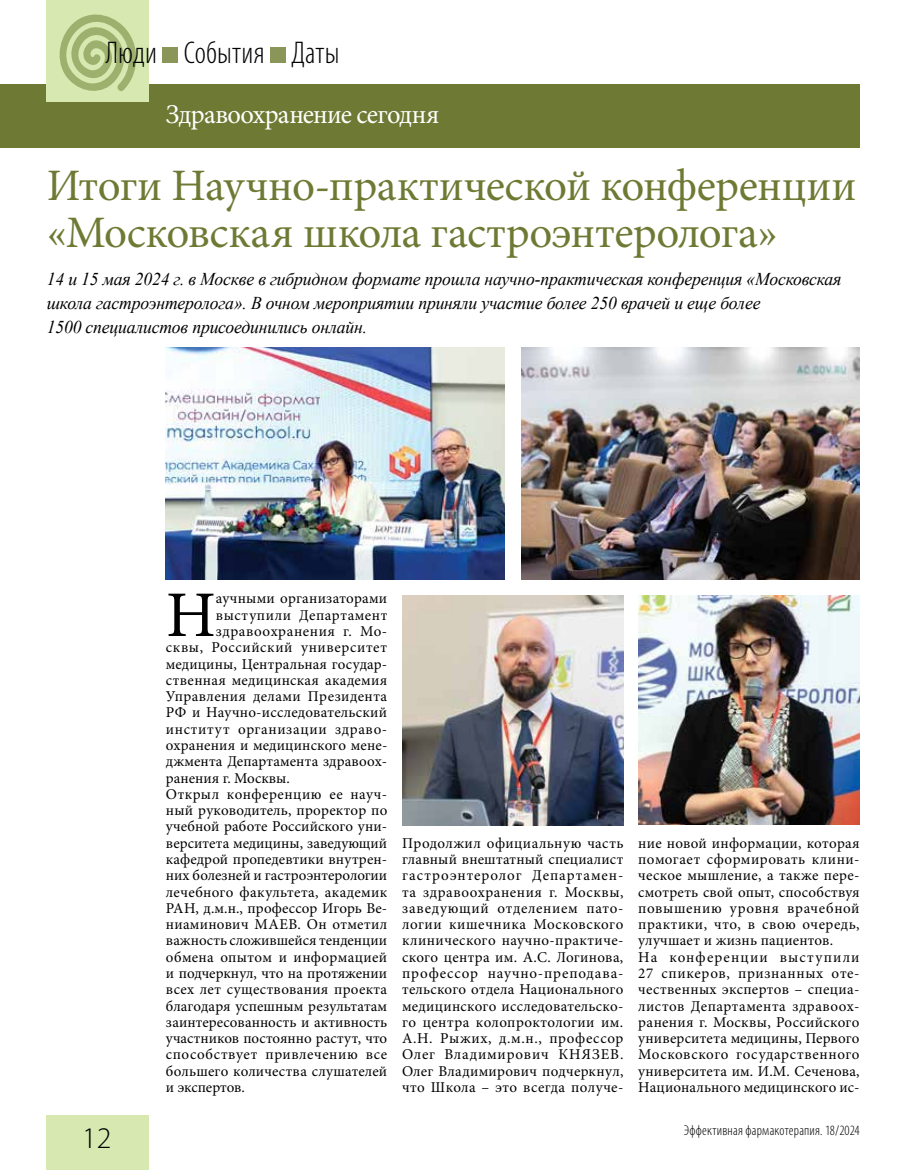
<style>
.page{position:relative;width:915px;height:1170px;background:#fff}
.page>*{position:absolute;margin:0;border:0;box-sizing:border-box;transform-origin:0 0}
.t1{font:65.1px "Minion Pro";color:#000}
.t2{font:45px/46.5px "Minion Pro";letter-spacing:-.01em;color:#6e7a34}
.t3{font:300 condensed 31.5px "Myriad Pro";letter-spacing:.005em;color:#000}
.t4{font:300 30px "Myriad Pro";color:#000}
.t5{font:27px "Minion Pro";letter-spacing:-.025em;color:#fff}
.t6{font:italic 18px/24px "Times New Roman";letter-spacing:-.01em;color:#000}
.t7{font:15px/16.2px "Minion Pro";letter-spacing:.02em;color:#000;text-align:justify}
.t8{font:15px "Minion Pro";color:#000}
.t9{font:15px "Minion Pro";letter-spacing:.04em;color:#000}
.t10{font:15px "Minion Pro";letter-spacing:-.005em;color:#000}
.t11{font:300 condensed 14.25px "Myriad Pro";letter-spacing:.015em;color:#000}
</style>
<div class="page">
<div style="left:47px;top:1114px;width:102px;height:55px;background:#d7e8b1"></div>
<div style="left:0;top:84px;width:859px;height:63px;background:#6e7a34"></div>
<div style="left:47px;top:0;width:102px;height:102px;background:#d7e8b1"></div>
<svg style="left:59px;top:14px;width:78px;height:77px"></svg>
<div style="left:162px;top:47px;width:16px;height:16px;background:#8a955a"></div>
<div style="left:270px;top:47px;width:16px;height:16px;background:#8a955a"></div>
<img style="left:402px;top:596px;width:221px;height:229px">
<img style="left:638px;top:596px;width:221px;height:228px">
<img style="left:166px;top:348px;width:338px;height:231px">
<img style="left:521px;top:348px;width:338px;height:231px">
<h3 class="t3" style="left:106px;top:34px;width:235px">Люди События Даты</h3>
<h3 class="t5" style="left:166px;top:96px;width:275px">Здравоохранение сегодня</h3>
<h2 class="t2" style="left:47px;top:163px;width:810px">Итоги Научно-практической конференции «Московская школа гастроэнтеролога»</h2>
<p class="t6" style="left:47px;top:267px;width:795px">14 и 15 мая 2024 г. в Москве в гибридном формате прошла научно-практическая конференция «Московская школа гастроэнтеролога». В очном мероприятии приняли участие более 250 врачей и еще более<br>1500 специалистов присоединились онлайн.</p>
<h3 class="t4" style="left:82px;top:1120px;width:31px">12</h3>
<h1 class="t1" style="left:166px;top:571px;width:51px">Н</h1>
<p class="t7" style="left:216px;top:590px;width:173px">аучными организаторами</p>
<p class="t7" style="left:216px;top:607px;width:173px">выступили Департамент</p>
<p class="t7" style="left:216px;top:623px;width:173px">здравоохранения г. Мо-</p>
<p class="t9" style="left:166px;top:637px;width:223px">сквы, Российский университет</p>
<p class="t7" style="left:166px;top:655px;width:223px">медицины, Центральная государ-</p>
<p class="t7" style="left:166px;top:672px;width:223px">ственная медицинская академия</p>
<p class="t7" style="left:166px;top:688px;width:223px">Управления делами Президента</p>
<p class="t7" style="left:166px;top:704px;width:223px">РФ и Научно-исследовательский</p>
<p class="t9" style="left:166px;top:718px;width:223px">институт организации здраво-</p>
<p class="t7" style="left:166px;top:737px;width:221px">охранения и медицинского мене-</p>
<p class="t7" style="left:166px;top:753px;width:223px">джмента Департамента здравоох-</p>
<p class="t8" style="left:166px;top:767px;width:125px">ранения г. Москвы.</p>
<p class="t7" style="left:166px;top:786px;width:223px">Открыл конференцию ее науч-</p>
<p class="t7" style="left:166px;top:802px;width:223px">ный руководитель, проректор по</p>
<p class="t7" style="left:166px;top:818px;width:223px">учебной работе Российского уни-</p>
<p class="t8" style="left:166px;top:832px;width:223px">верситета медицины, заведующий</p>
<p class="t7" style="left:166px;top:851px;width:223px">кафедрой пропедевтики внутрен-</p>
<p class="t8" style="left:166px;top:865px;width:223px">них болезней и гастроэнтерологии</p>
<p class="t7" style="left:166px;top:883px;width:223px">лечебного факультета, академик</p>
<p class="t7" style="left:166px;top:899px;width:223px">РАН, д.м.н., профессор Игорь Ве-</p>
<p class="t7" style="left:166px;top:916px;width:223px">ниаминович Маев. Он отметил</p>
<p class="t10" style="left:166px;top:930px;width:222px">важность сложившейся тенденции</p>
<p class="t7" style="left:166px;top:948px;width:223px">обмена опытом и информацией</p>
<p class="t8" style="left:166px;top:963px;width:223px">и подчеркнул, что на протяжении</p>
<p class="t7" style="left:166px;top:981px;width:223px">всех лет существования проекта</p>
<p class="t7" style="left:166px;top:997px;width:223px">благодаря успешным результатам</p>
<p class="t7" style="left:166px;top:1013px;width:223px">заинтересованность и активность</p>
<p class="t8" style="left:166px;top:1028px;width:223px">участников постоянно растут, что</p>
<p class="t7" style="left:166px;top:1046px;width:223px">способствует привлечению все</p>
<p class="t7" style="left:166px;top:1062px;width:223px">большего количества слушателей</p>
<p class="t10" style="left:166px;top:1076px;width:80px">и экспертов.</p>
<p class="t7" style="left:402px;top:834px;width:223px">Продолжил официальную часть главный внештатный специалист гастроэнтеролог Департамен&shy;та здравоохранения г. Москвы, заведующий отделением пато&shy;логии кишечника Московского клинического научно-практиче&shy;ского центра им. А.С. Логинова, профессор научно-преподава&shy;тельского отдела Национального медицинского исследовательско&shy;го центра колопроктологии им.<br>А.Н. Рыжих, д.м.н., профессор Олег Владимирович Князев.<br>Олег Владимирович подчеркнул, что Школа – это всегда получе-</p>
<p class="t7" style="left:638px;top:834px;width:223px;text-align:left">ние новой информации, которая помогает сформировать клини&shy;ческое мышление, а также пере&shy;смотреть свой опыт, способствуя повышению уровня врачебной практики, что, в свою очередь, улучшает и жизнь пациентов.<br>На конференции выступили<br>27 спикеров, признанных оте&shy;чественных экспертов – специа&shy;листов Департамента здравоох&shy;ранения г. Москвы, Российского университета медицины, Первого<br>Московского государственного университета им. И.М. Сеченова,<br>Национального медицинского ис-</p>
<p class="t11" style="left:683px;top:1121px;width:177px">Эффективная фармакотерапия. 18/2024</p>
</div>
